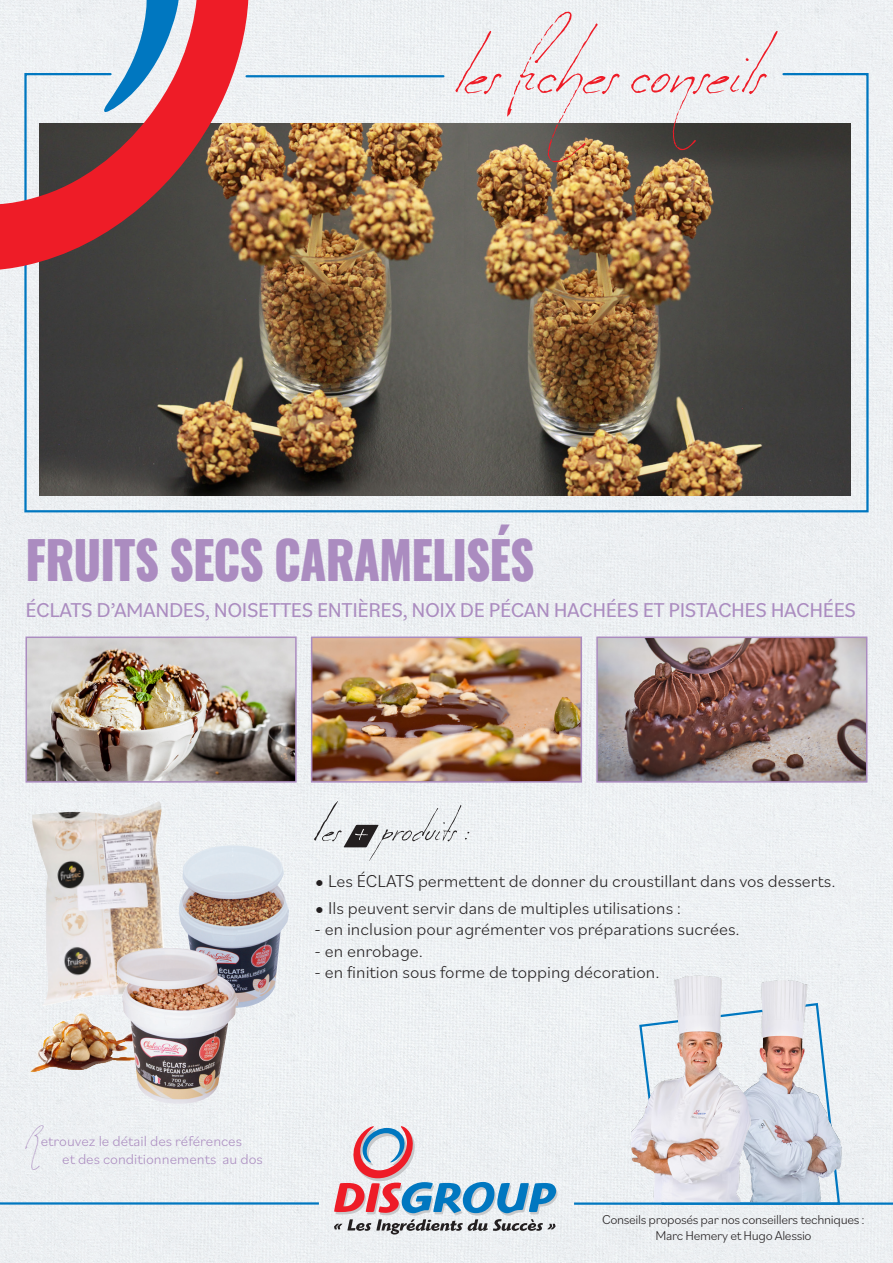
<style>
.page{position:relative;width:893px;height:1263px;background:#edf0f3}
.page>*{position:absolute;margin:0;border:0;box-sizing:border-box;transform-origin:0 0}
.t1{font:67.5px "Milonguita";color:#ee1c27}
.t2{font:800 51.6px "Oswald";letter-spacing:-.02em;color:#ab8cc0;scale:.9 1}
.t3{font:21px "Bilo";letter-spacing:-.02em;color:#ab8cc0}
.t4{font:300 18px "Bilo";color:#231f20}
.t5{font:300 15px "Bilo";color:#ab8cc0}
.Style_de_paragraphe{font:300 13.5px "Bilo";letter-spacing:-.025em;color:#231f20}
.s1{font-size:28.5px}
.s2{font-family:"Milonguita";font-weight:400;font-size:25.5px}
</style>
<div class="page">
<svg style="left:334px;top:1126px;width:223px;height:108px"></svg>
<img style="left:630px;top:976px;width:212px;height:226px">
<hr style="left:0;top:1202px;width:319px;height:2px;background:#0077c0">
<img style="left:23px;top:72px;width:847px;height:441px">
<hr style="left:247px;top:75px;width:196px;height:2px;background:#0077c0">
<img style="left:29px;top:639px;width:265px;height:141px">
<div style="left:26px;top:636px;width:271px;height:147px;border:2px solid #ab8cc0"></div>
<img style="left:314px;top:639px;width:265px;height:141px">
<div style="left:311px;top:636px;width:271px;height:147px;border:2px solid #ab8cc0"></div>
<img style="left:599px;top:639px;width:265px;height:141px">
<div style="left:596px;top:636px;width:271px;height:147px;border:2px solid #ab8cc0"></div>
<svg style="left:0;top:0;width:258px;height:280px;background:#b17a7d"></svg>
<hr style="left:574px;top:1202px;width:319px;height:3px;background:#0077c0">
<svg style="left:314px;top:797px;width:155px;height:65px"></svg>
<img style="left:30px;top:801px;width:147px;height:202px">
<img style="left:179px;top:845px;width:110px;height:163px">
<img style="left:21px;top:1003px;width:96px;height:82px">
<img style="left:117px;top:948px;width:122px;height:156px">
<p class="t1" style="left:455px;top:29px;width:309px">les fiches conseils</p>
<p class="t2" style="left:26px;top:523px;width:567px">FRUITS SECS CARAMELISÉS</p>
<p class="t3" style="left:26px;top:596px;width:832px">ÉCLATS D’AMANDES, NOISETTES ENTIÈRES, NOIX DE PÉCAN HACHÉES ET PISTACHES HACHÉES</p>
<p class="t4" style="left:314px;top:868px;width:523px"><span class="s1">•</span> Les ÉCLATS permettent de donner du croustillant dans vos desserts.</p>
<p class="t4" style="left:314px;top:895px;width:369px"><span class="s1">•</span> Ils peuvent servir dans de multiples utilisations :</p>
<p class="t4" style="left:314px;top:917px;width:427px">- en inclusion pour agrémenter vos préparations sucrées.</p>
<p class="t4" style="left:314px;top:938px;width:110px">- en enrobage.</p>
<p class="t4" style="left:314px;top:960px;width:347px">- en finition sous forme de topping décoration.</p>
<p class="t5" style="left:26px;top:1131px;width:218px"><span class="s2">R</span>etrouvez le détail des références</p>
<p class="t5" style="left:62px;top:1149px;width:202px">et des conditionnements au dos</p>
<p class="Style_de_paragraphe" style="left:602px;top:1210px;width:264px">Conseils proposés par nos conseillers techniques :</p>
<p class="Style_de_paragraphe" style="left:655px;top:1226px;width:158px">Marc Hemery et Hugo Alessio</p>
</div>
